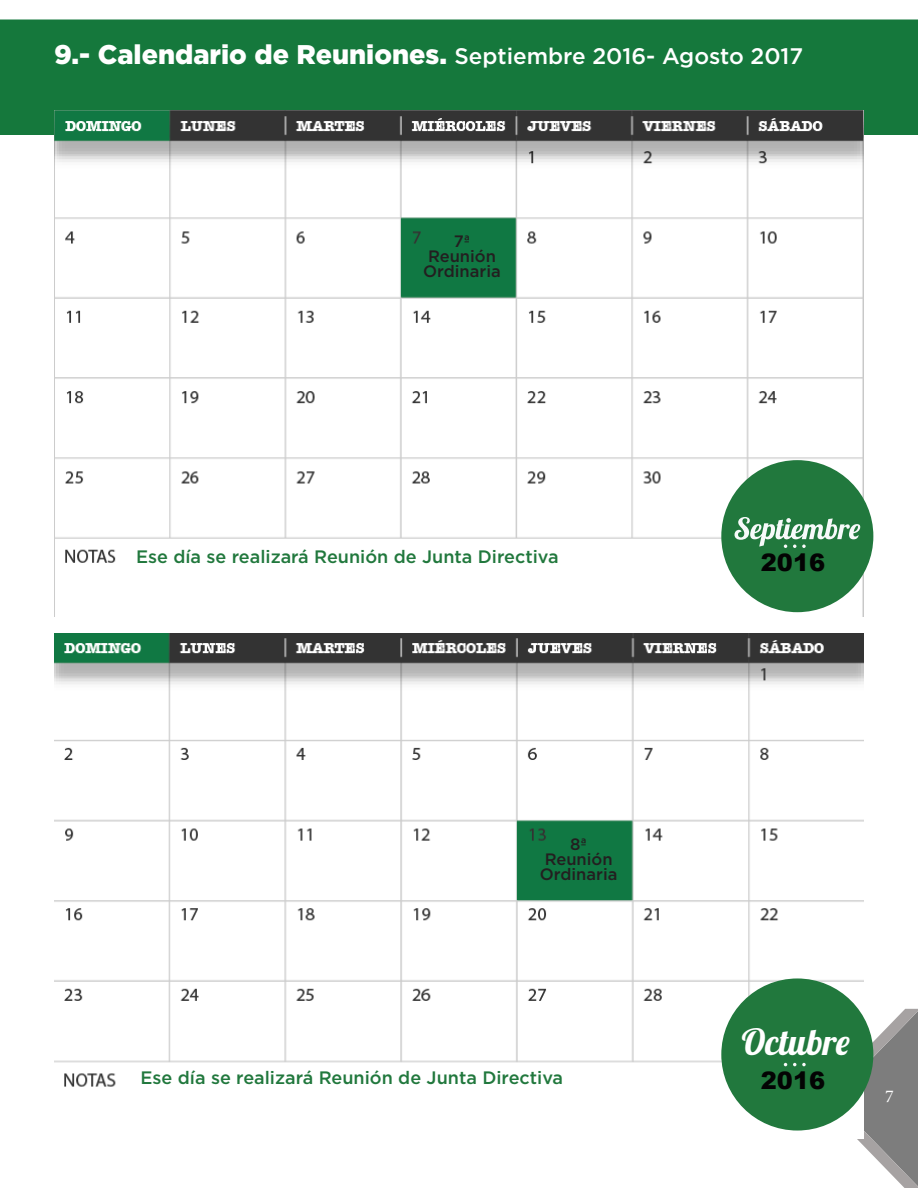
<style>
.page{position:relative;width:918px;height:1188px;background:#fff}
.page>*{position:absolute;margin:0;border:0;box-sizing:border-box;transform-origin:0 0}
.t1{font:36px "Lobster 1.4";color:#fff}
.t2{font:900 27px "Gotham";color:#fff}
.t3{font:900 24px "Arial";color:#030303}
.t4{font:500 18px "Gotham";color:#21783d}
.t5{font:18px "Minion Pro";color:#fff}
.t6{font:500 16.5px "Gotham";color:#231f20}
.s1{font-weight:500;font-size:22.5px}
</style>
<div class="page">
<div style="left:0;top:20px;width:918px;height:115px;background:#15783c"></div>
<svg style="left:857px;top:1009px;width:61px;height:179px"></svg>
<img style="left:54px;top:110px;width:810px;height:506px">
<div style="left:721px;top:460px;width:152px;height:152px;background:#21783d;border-radius:50%"></div>
<svg style="left:735px;top:517px;width:125px;height:31px"></svg>
<img style="left:54px;top:633px;width:810px;height:505px">
<div style="left:721px;top:978px;width:152px;height:153px;background:#21783d;border-radius:50%"></div>
<svg style="left:802px;top:1063px;width:4px;height:3px"></svg>
<p class="t2" style="left:54px;top:35px;width:751px">9.- Calendario de Reuniones. <span class="s1">Septiembre 2016- Agosto 2017</span></p>
<p class="t6" style="left:454px;top:230px;width:18px">7ª</p>
<p class="t6" style="left:428px;top:245px;width:69px">Reunión</p>
<p class="t6" style="left:423px;top:260px;width:79px">Ordinaria</p>
<p class="t4" style="left:136px;top:545px;width:424px">Ese día se realizará Reunión de Junta Directiva</p>
<p class="t6" style="left:570px;top:834px;width:18px">8ª</p>
<p class="t6" style="left:545px;top:849px;width:69px">Reunión</p>
<p class="t6" style="left:540px;top:864px;width:79px">Ordinaria</p>
<p class="t4" style="left:141px;top:1066px;width:424px">Ese día se realizará Reunión de Junta Directiva</p>
<h3 class="t3" style="left:761px;top:545px;width:66px">2016</h3>
<p class="t1" style="left:741px;top:1019px;width:110px">Octubre</p>
<h3 class="t3" style="left:761px;top:1063px;width:66px">2016</h3>
<p class="t5" style="left:885px;top:1085px;width:10px">7</p>
</div>
